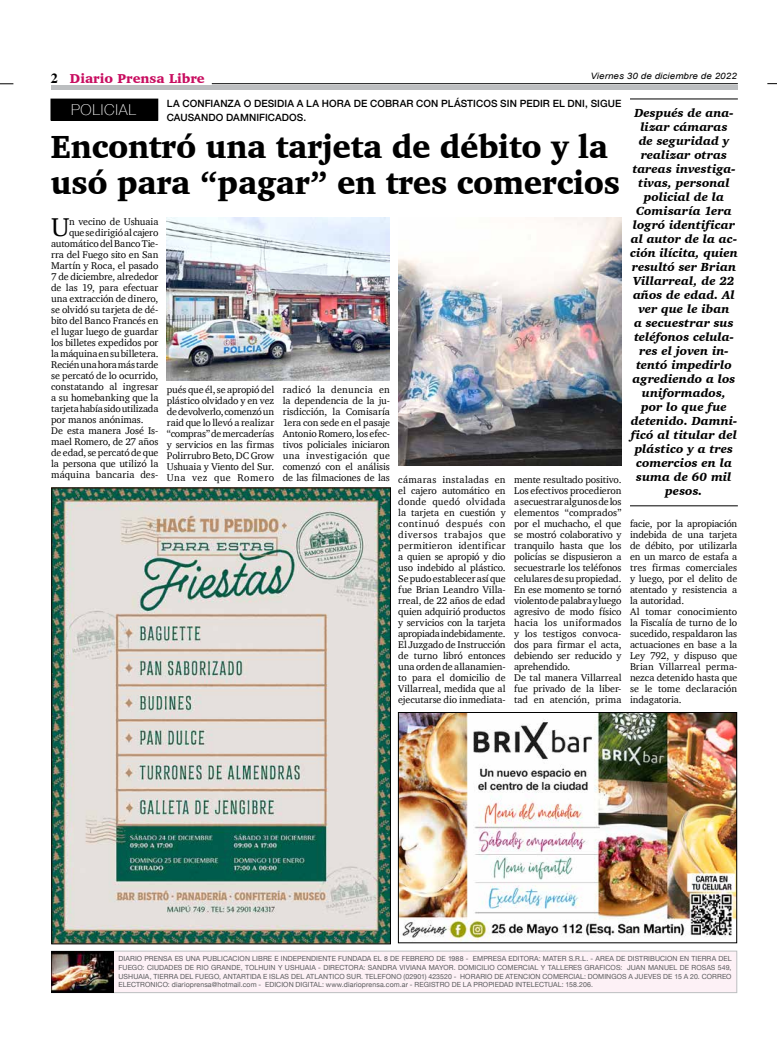
<style>
.page{position:relative;width:777px;height:1063px;background:#fff}
.page>*{position:absolute;margin:0;border:0;box-sizing:border-box;transform-origin:0 0}
.t1{font:900 32.8px/36.3px "Charter";letter-spacing:-.01em;color:#000;scale:.95 1}
.t2{font:26.4px "Charter";color:#000}
.t3{font:100 15px "Helvetica Neue";letter-spacing:.05em;color:#fff}
.t4{font:900 13.2px "Charter";color:#c80c5f}
.t5{font:italic 900 12px/14px "Charter";letter-spacing:.005em;color:#000;text-align:center}
.t6{font:10px/11px "Charter";letter-spacing:-.005em;color:#000;text-align:justify}
.t7{font:500 10px/14px "Helvetica Neue";letter-spacing:.01em;color:#000}
.t8{font:10px "Charter";letter-spacing:.015em;color:#000}
.t9{font:italic 8.8px "Arial";letter-spacing:.01em;color:#000;scale:1.11 1}
.t10{font:7px/8.5px "Helvetica Neue";letter-spacing:.015em;color:#58595b;text-align:justify}
.s1{font-family:"Times";font-weight:700;font-size:14px;color:#000}
</style>
<div class="page">
<hr style="left:212px;top:83px;width:526px;height:1px;background:#000">
<svg style="left:0;top:84px;width:13px;height:1px"></svg>
<div style="left:51px;top:85px;width:686px;height:5px;background:#bcbec0"></div>
<div style="left:51px;top:951px;width:686px;height:42px;background:#fdf1f6;border:1px solid #bcbec0"></div>
<img style="left:52px;top:952px;width:62px;height:40px">
<div style="left:51px;top:99px;width:107px;height:21px;background:#000"></div>
<img style="left:400px;top:714px;width:335px;height:227px">
<div style="left:398px;top:712px;width:339px;height:231px;border:1px solid #000"></div>
<hr style="left:630px;top:99px;width:108px;height:1px;background:#000">
<hr style="left:630px;top:506px;width:108px;height:1px;background:#000">
<img style="left:398px;top:217px;width:223px;height:249px">
<img style="left:167px;top:217px;width:223px;height:164px">
<img style="left:54px;top:490px;width:334px;height:452px">
<div style="left:52px;top:488px;width:338px;height:456px;border:1px solid #000"></div>
<h3 class="t4" style="left:51px;top:70px;width:155px"><span class="s1">2</span> Diario Prensa Libre</h3>
<p class="t9" style="left:590px;top:70px;width:133px">Viernes 30 de diciembre de 2022</p>
<p class="t7" style="left:167px;top:96px;width:456px">LA CONFIANZA O DESIDIA A LA HORA DE COBRAR CON PLÁSTICOS SIN PEDIR EL DNI, SIGUE<br>CAUSANDO DAMNIFICADOS.</p>
<h1 class="t1" style="left:51px;top:128px;width:600px">Encontró una tarjeta de débito y la usó para “pagar” en tres comercios</h1>
<h3 class="t3" style="left:71px;top:99px;width:66px">POLICIAL</h3>
<p class="t5" style="left:630px;top:106px;width:109px">Después de ana&shy;lizar cámaras<br>de seguridad y realizar otras tareas investiga&shy;tivas, personal policial de la<br>Comisaría 1era logró identificar al autor de la ac&shy;ción ilícita, quien resultó ser Brian<br>Villarreal, de 22 años de edad. Al ver que le iban<br>a secuestrar sus teléfonos celula&shy;res el joven in&shy;tentó impedirlo agrediendo a los uniformados, por lo que fue detenido. Damni&shy;ficó al titular del plástico y a tres comercios en la suma de 60 mil pesos.</p>
<p class="t6" style="left:630px;top:518px;width:109px;text-align:left">facie, por la apropiación indebida de una tarjeta de débito, por utilizarla en un marco de estafa a tres firmas comerciales y luego, por el delito de atentado y resistencia a la autoridad.<br>Al tomar conocimiento la Fiscalía de turno de lo sucedido, respaldaron las actuaciones en base a la<br>Ley 792, y dispuso que<br>Brian Villarreal perma&shy;nezca detenido hasta que se le tome declaración indagatoria.</p>
<h2 class="t2" style="left:51px;top:204px;width:20px">U</h2>
<p class="t6" style="left:69px;top:216px;width:91px">n vecino de Ushuaia</p>
<p class="t6" style="left:69px;top:227px;width:91px">que se dirigió al cajero</p>
<p class="t6" style="left:51px;top:238px;width:109px">automático del Banco Tie-</p>
<p class="t6" style="left:51px;top:249px;width:109px">rra del Fuego sito en San</p>
<p class="t6" style="left:51px;top:260px;width:109px">Martín y Roca, el pasado</p>
<p class="t6" style="left:51px;top:271px;width:109px">7 de diciembre, alrededor</p>
<p class="t6" style="left:51px;top:282px;width:109px">de las 19, para efectuar</p>
<p class="t6" style="left:51px;top:293px;width:109px">una extracción de dinero,</p>
<p class="t6" style="left:51px;top:304px;width:109px">se olvidó su tarjeta de dé-</p>
<p class="t6" style="left:51px;top:315px;width:109px">bito del Banco Francés en</p>
<p class="t6" style="left:51px;top:326px;width:109px">el lugar luego de guardar</p>
<p class="t6" style="left:51px;top:337px;width:109px">los billetes expedidos por</p>
<p class="t6" style="left:51px;top:348px;width:109px">la máquina en su billetera.</p>
<p class="t6" style="left:51px;top:359px;width:109px">Recién una hora más tarde</p>
<p class="t6" style="left:51px;top:370px;width:109px">se percató de lo ocurrido,</p>
<p class="t6" style="left:51px;top:381px;width:109px">constatando al ingresar</p>
<p class="t6" style="left:51px;top:392px;width:109px">a su homebanking que la</p>
<p class="t6" style="left:51px;top:403px;width:109px">tarjeta había sido utilizada</p>
<p class="t6" style="left:51px;top:414px;width:94px">por manos anónimas.</p>
<p class="t6" style="left:51px;top:425px;width:109px">De esta manera José Is-</p>
<p class="t6" style="left:51px;top:436px;width:109px">mael Romero, de 27 años</p>
<p class="t6" style="left:51px;top:447px;width:109px">de edad, se percató de que</p>
<p class="t6" style="left:51px;top:458px;width:109px">la persona que utilizó la</p>
<p class="t8" style="left:51px;top:466px;width:109px">máquina bancaria des-</p>
<p class="t6" style="left:167px;top:384px;width:109px">pués que él, se apropió del plástico olvidado y en vez de devolverlo, comenzó un raid que lo llevó a realizar “compras” de mercaderías y servicios en las firmas Polirrubro Beto, DC Grow Ushuaia y Viento del Sur.<br>Una vez que Romero</p>
<p class="t6" style="left:283px;top:384px;width:109px">radicó la denuncia en la dependencia de la ju&shy;risdicción, la Comisaría 1era con sede en el pasaje Antonio Romero, los efec&shy;tivos policiales iniciaron una investigación que comenzó con el análisis de las filmaciones de las</p>
<p class="t6" style="left:398px;top:474px;width:109px">cámaras instaladas en el cajero automático en donde quedó olvidada la tarjeta en cuestión y continuó después con diversos trabajos que permitieron identificar a quien se apropió y dio uso indebido al plástico.<br>Se pudo establecer así que fue Brian Leandro Villa&shy;rreal, de 22 años de edad quien adquirió productos y servicios con la tarjeta apropiada indebidamente.<br>El Juzgado de Instrucción de turno libró entonces una orden de allanamien&shy;to para el domicilio de Villarreal, medida que al ejecutarse dio inmediata-</p>
<p class="t6" style="left:514px;top:474px;width:109px;text-align:left">mente resultado positivo.<br>Los efectivos procedieron a secuestrar algunos de los elementos “comprados” por el muchacho, el que se mostró colaborativo y tranquilo hasta que los policías se dispusieron a secuestrarle los teléfonos celulares de su propiedad.<br>En ese momento se tornó violento de palabra y luego agresivo de modo físico hacia los uniformados y los testigos convoca&shy;dos para firmar el acta, debiendo ser reducido y aprehendido.<br>De tal manera Villarreal fue privado de la liber&shy;tad en atención, prima</p>
<p class="t10" style="left:118px;top:955px;width:614px">DIARIO PRENSA ES UNA PUBLICACION LIBRE E INDEPENDIENTE FUNDADA EL 8 DE FEBRERO DE 1988 - EMPRESA EDITORA: MATER S.R.L. - AREA DE DISTRIBUCION EN TIERRA DEL FUEGO: CIUDADES DE RIO GRANDE, TOLHUIN Y USHUAIA - DIRECTORA: SANDRA VIVIANA MAYOR. DOMICILIO COMERCIAL Y TALLERES GRAFICOS: JUAN MANUEL DE ROSAS 549, USHUAIA, TIERRA DEL FUEGO, ANTARTIDA E ISLAS DEL ATLANTICO SUR. TELEFONO (02901) 423520 - HORARIO DE ATENCION COMERCIAL: DOMINGOS A JUEVES DE 15 A 20. CORREO ELECTRONICO: diarioprensa@hotmail.com - EDICION DIGITAL: www.diarioprensa.com.ar - REGISTRO DE LA PROPIEDAD INTELECTUAL: 158.206.</p>
</div>
